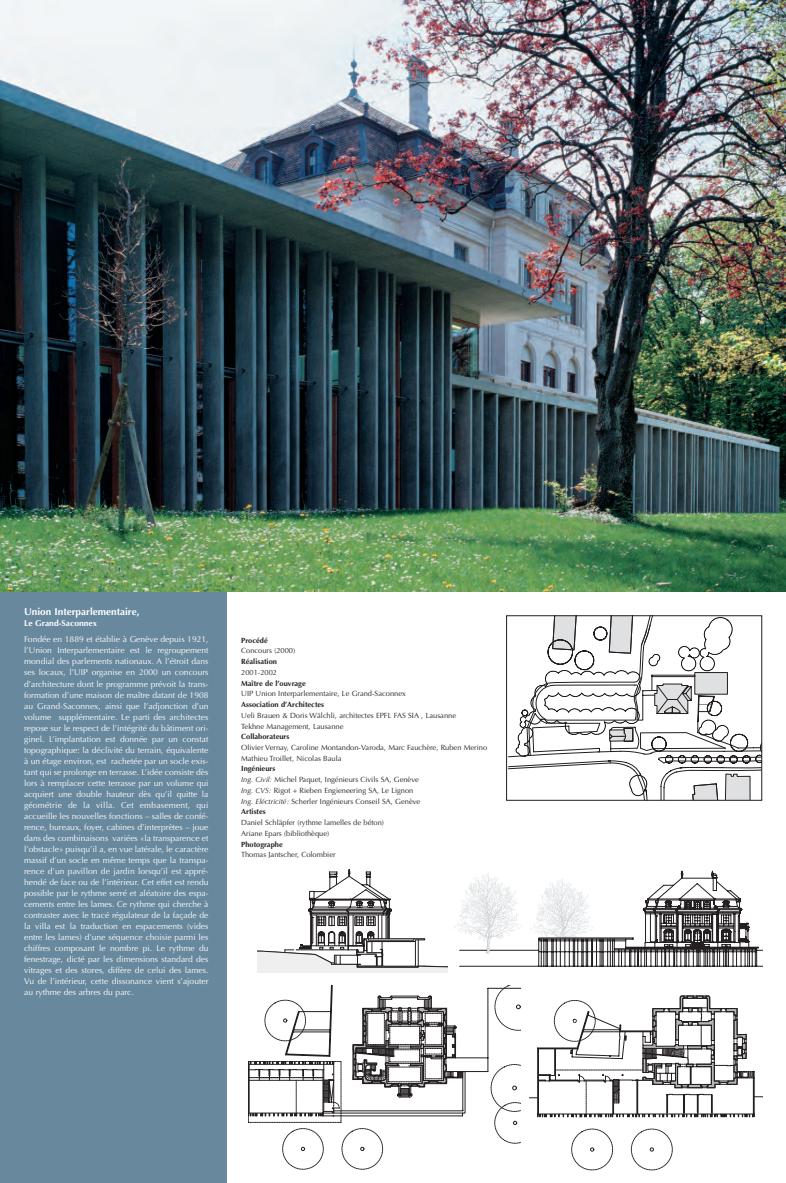
<style>
.page{position:relative;width:786px;height:1183px;background:#fff}
.page>*{position:absolute;margin:0;border:0;box-sizing:border-box;transform-origin:0 0}
.t1{font:700 10px "Optima";color:#fff}
.t2{font:8.5px/11px "Optima";color:#fff;text-align:justify}
.t3{font:700 8.5px "Optima";color:#fff}
.t4{font:7.5px/10.7px "Optima";color:#231f20}
.t5{font:700 7.5px "Optima";color:#231f20}
.s1{font-weight:700}
.s2{font-style:italic}
</style>
<div class="page">
<div style="left:0;top:591px;width:227px;height:591px;background:#67889d"></div>
<svg style="left:508px;top:617px;width:251px;height:181px"></svg>
<div style="left:506px;top:615px;width:255px;height:185px;border:1px solid #231f20"></div>
<svg style="left:248px;top:985px;width:272px;height:183px"></svg>
<img style="left:0;top:0;width:785px;height:591px">
<svg style="left:459px;top:870px;width:302px;height:96px"></svg>
<svg style="left:529px;top:995px;width:232px;height:174px"></svg>
<svg style="left:258px;top:869px;width:189px;height:103px"></svg>
<p class="t1" style="left:24px;top:607px;width:117px">Union Interparlementaire,</p>
<p class="t3" style="left:24px;top:619px;width:74px">Le Grand-Saconnex</p>
<p class="t2" style="left:24px;top:634px;width:186px">Fondée en 1889 et établie à Genève depuis 1921, l’Union Interparlementaire est le regroupement mondial des parlements nationaux. A l’étroit dans ses locaux, l’UIP organise en 2000 un concours d’architecture dont le programme prévoit la trans&shy;formation d’une maison de maître datant de 1908 au Grand-Saconnex, ainsi que l’adjonction d’un volume supplémentaire. Le parti des architectes repose sur le respect de l’intégrité du bâtiment ori&shy;ginel. L’implantation est donnée par un constat topographique: la déclivité du terrain, équivalente à un étage environ, est rachetée par un socle exis&shy;tant qui se prolonge en terrasse. L’idée consiste dès lors à remplacer cette terrasse par un volume qui acquiert une double hauteur dès qu’il quitte la géométrie de la villa. Cet embasement, qui accueille les nouvelles fonctions – salles de confé&shy;rence, bureaux, foyer, cabines d’interprètes – joue dans des combinaisons variées «la transparence et l’obstacle» puisqu’il a, en vue latérale, le caractère massif d’un socle en même temps que la transpa&shy;rence d’un pavillon de jardin lorsqu’il est appré&shy;hendé de face ou de l’intérieur. Cet effet est rendu possible par le rythme serré et aléatoire des espa&shy;cements entre les lames. Ce rythme qui cherche à contraster avec le tracé régulateur de la façade de la villa est la traduction en espacements (vides entre les lames) d’une séquence choisie parmi les chiffres composant le nombre pi. Le rythme du fenestrage, dicté par les dimensions standard des vitrages et des stores, diffère de celui des lames.<br>Vu de l’intérieur, cette dissonance vient s’ajouter au rythme des arbres du parc.</p>
<p class="t5" style="left:241px;top:637px;width:28px">Procédé</p>
<p class="t4" style="left:241px;top:646px;width:55px">Concours (2000)</p>
<p class="t5" style="left:241px;top:658px;width:37px">Réalisation</p>
<p class="t4" style="left:241px;top:667px;width:37px">2001-2002</p>
<p class="t5" style="left:241px;top:679px;width:66px">Maître de l’ouvrage</p>
<p class="t4" style="left:241px;top:689px;width:166px">UIP Union Interparlementaire, Le Grand-Saconnex</p>
<p class="t5" style="left:241px;top:701px;width:84px">Association d’Architectes</p>
<p class="t4" style="left:241px;top:710px;width:216px">Ueli Brauen &amp; Doris Wälchli, architectes EPFL FAS SIA , Lausanne<br>Tekhne Management, Lausanne</p>
<p class="t5" style="left:241px;top:733px;width:50px">Collaborateurs</p>
<p class="t4" style="left:241px;top:742px;width:247px">Olivier Vernay, Caroline Montandon-Varoda, Marc Fauchère, Ruben Merino<br>Mathieu Troillet, Nicolas Baula</p>
<p class="t4" style="left:241px;top:764px;width:180px"><span class="s1">Ingénieurs<br></span><span class="s2">Ing. Civil:</span> Michel Paquet, Ingénieurs Civils SA, Genève <span class="s2">Ing. CVS:</span> Rigot + Rieben Engieneering SA, Le Lignon <span class="s2">Ing. Eléctricité:</span> Scherler Ingénieurs Conseil SA, Genève <span class="s1">Artistes</span></p>
<p class="t4" style="left:241px;top:817px;width:144px">Daniel Schläpfer (rythme lamelles de béton)<br>Ariane Epars (bibliothèque)</p>
<p class="t5" style="left:241px;top:840px;width:43px">Photographe</p>
<p class="t4" style="left:241px;top:849px;width:96px">Thomas Jantscher, Colombier</p>
</div>
